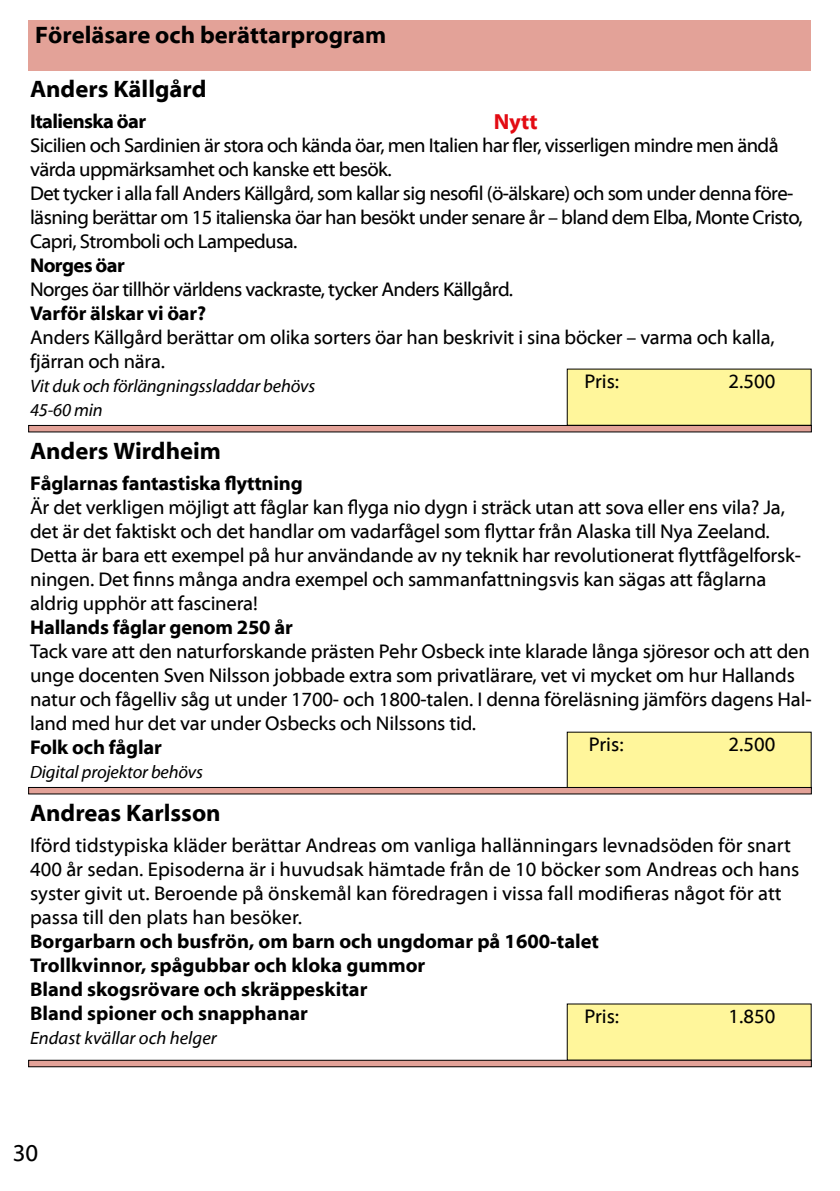
<style>
.page{position:relative;width:840px;height:1191px;background:#fff}
.page>*{position:absolute;margin:0;border:0;box-sizing:border-box;transform-origin:0 0}
.t1{font:700 24px "Myriad Web Pro";color:#000}
.t2{font:24px "Myriad Web Pro";color:#000}
.t3{font:700 22px "Myriad Web Pro";color:#e30b13}
.t4{font:20px/24px "Myriad Web Pro";letter-spacing:-.01em;color:#000}
.t5{font:20px/24px "Myriad Web Pro";letter-spacing:-.03em;color:#000}
.t6{font:700 20px/24px "Myriad Web Pro";color:#000}
.t7{font:700 20px "Myriad Web Pro";letter-spacing:-.03em;color:#000}
.t8{font:italic 18px/24px "Myriad Web Pro";letter-spacing:-.01em;color:#000}
</style>
<div class="page">
<div style="left:28px;top:20px;width:782px;height:50px;background:#e3a298"></div>
<div style="left:567px;top:1004px;width:243px;height:56px;background:#fff69b"></div>
<div style="left:29px;top:1060px;width:781px;height:6px;background:#e3a298"></div>
<div style="left:28px;top:1060px;width:783px;height:7px;border:1px solid #000"></div>
<div style="left:567px;top:732px;width:243px;height:56px;background:#fff69b"></div>
<div style="left:567px;top:369px;width:243px;height:56px;background:#fff69b"></div>
<div style="left:29px;top:787px;width:781px;height:7px;background:#e3a298"></div>
<div style="left:28px;top:787px;width:783px;height:7px;border:1px solid #000"></div>
<div style="left:28px;top:425px;width:783px;height:7px;background:#e3a298;border:1px solid #000"></div>
<p class="t1" style="left:35px;top:22px;width:352px">Föreläsare och berättarprogram</p>
<p class="t1" style="left:30px;top:76px;width:178px">Anders Källgård</p>
<p class="t7" style="left:30px;top:110px;width:117px">Italienska öar</p>
<p class="t5" style="left:30px;top:134px;width:773px">Sicilien och Sardinien är stora och kända öar, men Italien har fler, visserligen mindre men ändå värda uppmärksamhet och kanske ett besök.<br>Det tycker i alla fall Anders Källgård, som kallar sig nesofil (ö-älskare) och som under denna före&shy;läsning berättar om 15 italienska öar han besökt under senare år – bland dem Elba, Monte Cristo, Capri, Stromboli och Lampedusa.</p>
<p class="t7" style="left:30px;top:254px;width:96px">Norges öar</p>
<p class="t5" style="left:30px;top:278px;width:484px">Norges öar tillhör världens vackraste, tycker Anders Källgård.</p>
<p class="t6" style="left:30px;top:302px;width:177px">Varför älskar vi öar?</p>
<p class="t4" style="left:30px;top:326px;width:745px">Anders Källgård berättar om olika sorters öar han beskrivit i sina böcker – varma och kalla, fjärran och nära.</p>
<p class="t8" style="left:30px;top:374px;width:286px">Vit duk och förlängningssladdar behövs<br>45-60 min</p>
<p class="t3" style="left:493px;top:110px;width:45px">Nytt</p>
<p class="t4" style="left:584px;top:370px;width:36px">Pris:</p>
<p class="t4" style="left:728px;top:370px;width:48px">2.500</p>
<p class="t1" style="left:30px;top:438px;width:192px">Anders Wirdheim</p>
<p class="t6" style="left:30px;top:471px;width:274px">Fåglarnas fantastiska flyttning</p>
<p class="t4" style="left:30px;top:496px;width:772px">Är det verkligen möjligt att fåglar kan flyga nio dygn i sträck utan att sova eller ens vila? Ja, det är det faktiskt och det handlar om vadarfågel som flyttar från Alaska till Nya Zeeland.<br>Detta är bara ett exempel på hur användande av ny teknik har revolutionerat flyttfågelforsk&shy;ningen. Det finns många andra exempel och sammanfattningsvis kan sägas att fåglarna aldrig upphör att fascinera!</p>
<p class="t6" style="left:30px;top:615px;width:264px">Hallands fåglar genom 250 år</p>
<p class="t4" style="left:30px;top:640px;width:782px">Tack vare att den naturforskande prästen Pehr Osbeck inte klarade långa sjöresor och att den unge docenten Sven Nilsson jobbade extra som privatlärare, vet vi mycket om hur Hallands natur och fågelliv såg ut under 1700- och 1800-talen. I denna föreläsning jämförs dagens Hal&shy;land med hur det var under Osbecks och Nilssons tid.</p>
<p class="t6" style="left:30px;top:735px;width:133px">Folk och fåglar</p>
<p class="t8" style="left:30px;top:760px;width:174px">Digital projektor behövs</p>
<p class="t4" style="left:588px;top:733px;width:36px">Pris:</p>
<p class="t4" style="left:728px;top:733px;width:48px">2.500</p>
<p class="t1" style="left:30px;top:799px;width:192px">Andreas Karlsson</p>
<p class="t4" style="left:30px;top:833px;width:770px">Iförd tidstypiska kläder berättar Andreas om vanliga hallänningars levnadsöden för snart 400 år sedan. Episoderna är i huvudsak hämtade från de 10 böcker som Andreas och hans syster givit ut. Beroende på önskemål kan föredragen i vissa fall modifieras något för att passa till den plats han besöker.</p>
<p class="t6" style="left:30px;top:929px;width:570px">Borgarbarn och busfrön, om barn och ungdomar på 1600-talet Trollkvinnor, spågubbar och kloka gummor<br>Bland skogsrövare och skräppeskitar<br>Bland spioner och snapphanar</p>
<p class="t8" style="left:30px;top:1026px;width:188px">Endast kvällar och helger</p>
<p class="t4" style="left:584px;top:1005px;width:36px">Pris:</p>
<p class="t4" style="left:728px;top:1005px;width:48px">1.850</p>
<p class="t2" style="left:13px;top:1140px;width:27px">30</p>
</div>
